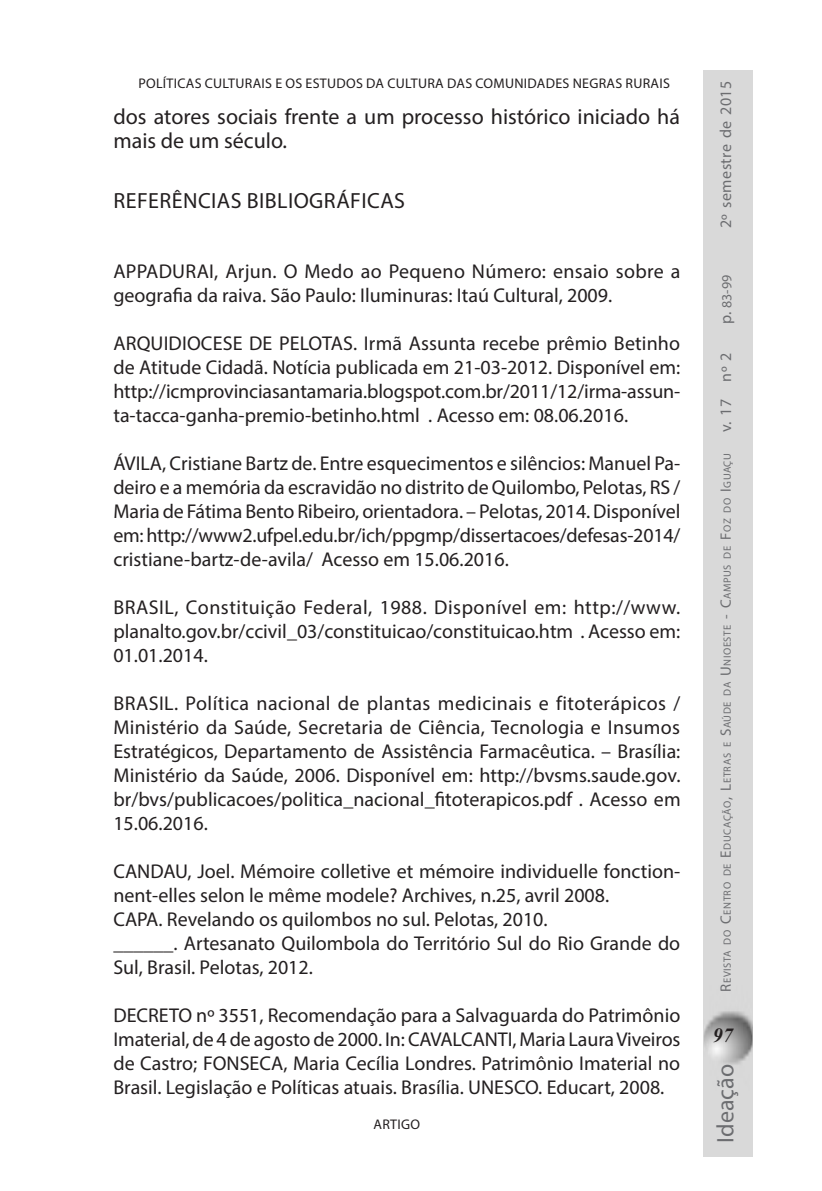
<style>
.page{position:relative;width:822px;height:1191px;background:#fff}
.page>*{position:absolute;margin:0;border:0;box-sizing:border-box;transform-origin:0 0}
.t1{font:24px "Myriad Pro";color:#6c6d70}
.A_DB_CITAÇÂO{font:22px/24px "Myriad Pro";color:#231f20}
.A_REFERENCIAS{font:22px "Myriad Pro";letter-spacing:.02em;color:#231f20}
.A_REFERENCIAS-2{font:20px/24px "Myriad Pro";color:#231f20;text-align:justify}
.t2{font:italic 700 20px "Times New Roman";color:#231f20}
.t3{font:16px "Myriad Pro";letter-spacing:.03em;color:#6c6d70}
.A_ATITULO_ARTIGO{font:14px "Myriad Pro";letter-spacing:.02em;color:#231f20}
.t4{font:14px "Myriad Pro";color:#6c6d70}
.t5{font:10.4px "Myriad Pro";letter-spacing:.055em;color:#6c6d70}
.s1{font-size:15px}
</style>
<div class="page">
<div style="left:703px;top:71px;width:49px;height:1086px;background:#d9d9d9"></div>
<p class="A_ATITULO_ARTIGO" style="left:138px;top:74px;width:533px">POLÍTICAS CULTURAIS E OS ESTUDOS DA CULTURA DAS COMUNIDADES NEGRAS RURAIS</p>
<p class="A_DB_CITAÇÂO" style="left:113px;top:104px;width:568px">dos atores sociais frente a um processo histórico iniciado há mais de um século.</p>
<p class="A_REFERENCIAS" style="left:114px;top:187px;width:293px">REFERÊNCIAS BIBLIOGRÁFICAS</p>
<p class="A_REFERENCIAS-2" style="left:113px;top:259px;width:568px">APPADURAI, Arjun. O Medo ao Pequeno Número: ensaio sobre a geografia da raiva. São Paulo: Iluminuras: Itaú Cultural, 2009.</p>
<p class="A_REFERENCIAS-2" style="left:113px;top:331px;width:568px">ARQUIDIOCESE DE PELOTAS. Irmã Assunta recebe prêmio Betinho de Atitude Cidadã. Notícia publicada em 21-03-2012. Disponível em: http://icmprovinciasantamaria.blogspot.com.br/2011/12/irma-assun&shy;ta-tacca-ganha-premio-betinho.html . Acesso em: 08.06.2016.</p>
<p class="A_REFERENCIAS-2" style="left:113px;top:451px;width:569px">ÁVILA, Cristiane Bartz de. Entre esquecimentos e silêncios: Manuel Pa&shy;deiro e a memória da escravidão no distrito de Quilombo, Pelotas, RS / Maria de Fátima Bento Ribeiro, orientadora. – Pelotas, 2014. Disponível em: http://www2.ufpel.edu.br/ich/ppgmp/dissertacoes/defesas-2014/ cristiane-bartz-de-avila/ Acesso em 15.06.2016.</p>
<p class="A_REFERENCIAS-2" style="left:113px;top:595px;width:568px">BRASIL, Constituição Federal, 1988. Disponível em: http://www. planalto.gov.br/ccivil_03/constituicao/constituicao.htm . Acesso em:<br>01.01.2014.</p>
<p class="A_REFERENCIAS-2" style="left:113px;top:691px;width:569px">BRASIL. Política nacional de plantas medicinais e fitoterápicos / Ministério da Saúde, Secretaria de Ciência, Tecnologia e Insumos Estratégicos, Departamento de Assistência Farmacêutica. – Brasília:<br>Ministério da Saúde, 2006. Disponível em: http://bvsms.saude.gov. br/bvs/publicacoes/politica_nacional_fitoterapicos.pdf . Acesso em 15.06.2016.</p>
<p class="A_REFERENCIAS-2" style="left:113px;top:859px;width:568px">CANDAU, Joel. Mémoire colletive et mémoire individuelle fonction&shy;nent-elles selon le même modele? Archives, n.25, avril 2008.</p>
<p class="A_REFERENCIAS-2" style="left:113px;top:907px;width:436px">CAPA. Revelando os quilombos no sul. Pelotas, 2010.</p>
<p class="A_REFERENCIAS-2" style="left:113px;top:931px;width:568px">______. Artesanato Quilombola do Território Sul do Rio Grande do<br>Sul, Brasil. Pelotas, 2012.</p>
<p class="A_REFERENCIAS-2" style="left:113px;top:1003px;width:569px">DECRETO nº 3551, Recomendação para a Salvaguarda do Patrimônio Imaterial, de 4 de agosto de 2000. In: CAVALCANTI, Maria Laura Viveiros de Castro; FONSECA, Maria Cecília Londres. Patrimônio Imaterial no Brasil. Legislação e Políticas atuais. Brasília. UNESCO. Educart, 2008.</p>
<p class="A_ATITULO_ARTIGO" style="left:373px;top:1115px;width:48px">ARTIGO</p>
<p class="t3" style="left:716px;top:228px;width:149px;rotate:-90deg">2º semestre de 2015</p>
<p class="t4" style="left:718px;top:308px;width:35px;rotate:-90deg">83-99</p>
<p class="t3" style="left:716px;top:324px;width:14px;rotate:-90deg">p.</p>
<p class="t3" style="left:716px;top:432px;width:81px;rotate:-90deg">v. 17 nº 2</p>
<p class="t5" style="left:721px;top:991px;width:540px;rotate:-90deg"><span class="s1">R</span>evista do <span class="s1">C</span>entro de <span class="s1">E</span>ducação<span class="s1">, L</span>etras e <span class="s1">S</span>aúde da <span class="s1">U</span> nioeste <span class="s1">- C</span>ampus de <span class="s1">F</span>oz do <span class="s1">I</span> guaçu</p>
<p class="t2" style="left:713px;top:1021px;width:21px">97</p>
<p class="t1" style="left:711px;top:1142px;width:80px;rotate:-90deg">Ideação</p>
</div>
